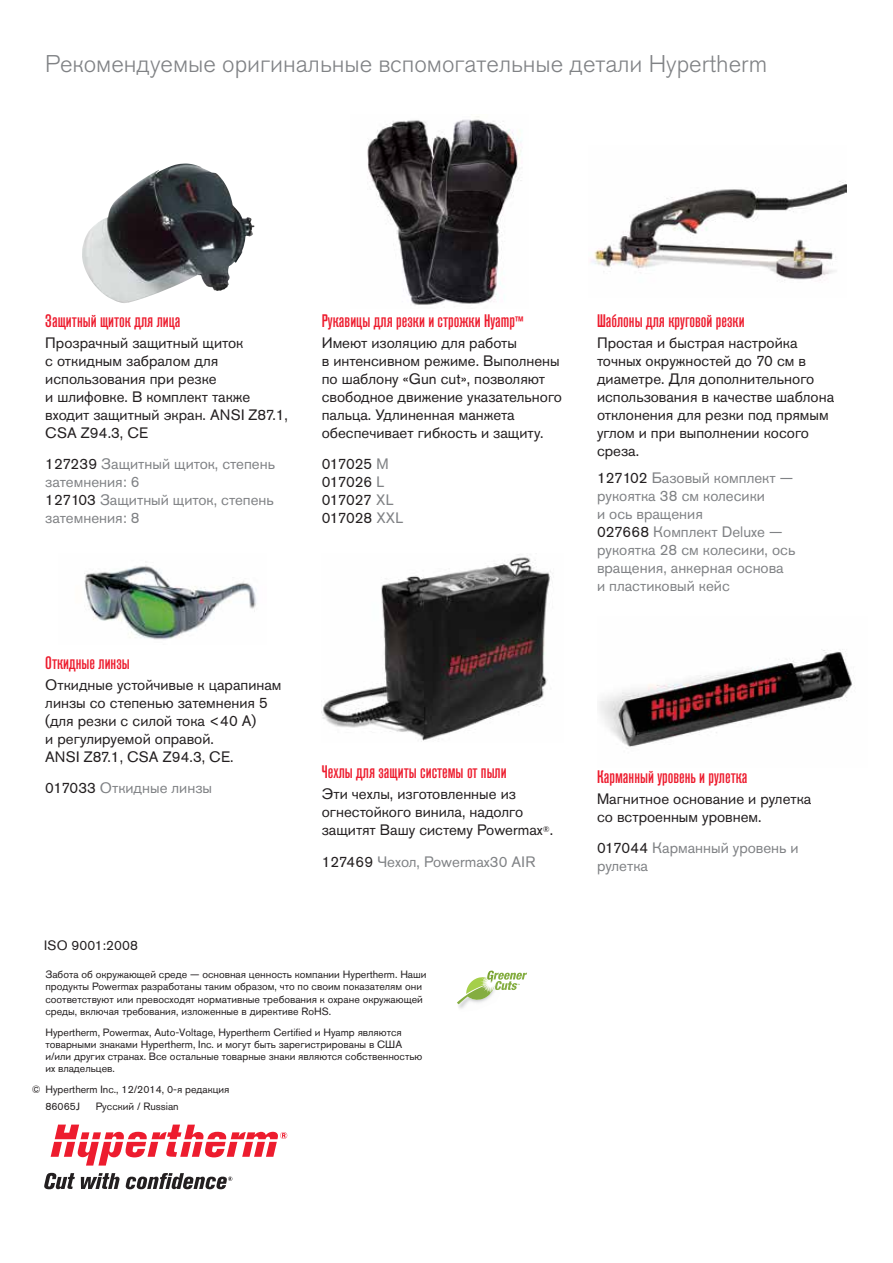
<style>
.page{position:relative;width:893px;height:1263px;background:#fff}
.page>*{position:absolute;margin:0;border:0;box-sizing:border-box;transform-origin:0 0}
.t1{font:300 24px "Akzidenz Grotesk Pro";color:#808285}
.t2{font:500 condensed 18px "Akzidenz Grotesk Pro";color:#ed1c2e}
.t3{font:15px/18px "Akzidenz Grotesk Pro";color:#231f20}
.t4{font:15px/18px "Akzidenz Grotesk Pro";color:#808285}
.t5{font:15px/18px "Akzidenz Grotesk Pro";letter-spacing:-.04em;color:#231f20}
.t6{font:13.5px "Akzidenz Grotesk Pro";letter-spacing:.01em;color:#231f20}
.t7{font:10.5px/12px "Akzidenz Grotesk Pro";color:#231f20}
.s1{color:#231f20}
.s2{font-size:15px}
.s3{color:#808285}
</style>
<div class="page">
<img style="left:458px;top:1004px;width:9px;height:5px">
<svg style="left:457px;top:970px;width:70px;height:34px"></svg>
<img style="left:322px;top:554px;width:229px;height:187px">
<img style="left:84px;top:561px;width:173px;height:79px">
<img style="left:599px;top:649px;width:254px;height:98px">
<img style="left:591px;top:181px;width:255px;height:100px">
<img style="left:367px;top:116px;width:155px;height:189px">
<img style="left:82px;top:164px;width:148px;height:139px">
<svg style="left:51px;top:1124px;width:236px;height:41px"></svg>
<svg style="left:44px;top:1173px;width:31px;height:16px"></svg>
<svg style="left:81px;top:1173px;width:39px;height:16px"></svg>
<svg style="left:126px;top:1173px;width:106px;height:16px"></svg>
<h1 class="t1" style="left:45px;top:48px;width:724px">Рекомендуемые оригинальные вспомогательные детали Hypertherm</h1>
<p class="t2" style="left:45px;top:309px;width:137px">Защитный щиток для лица</p>
<p class="t3" style="left:45px;top:333px;width:244px">Прозрачный защитный щиток<br>с откидным забралом для использования при резке<br>и шлифовке. В комплект также входит защитный экран. ANSI Z87.1,<br>CSA Z94.3, CE</p>
<p class="t4" style="left:45px;top:455px;width:231px"><span class="s1">127239</span> Защитный щиток, степень затемнения: 6<br><span class="s1">127103</span> Защитный щиток, степень затемнения: 8</p>
<p class="t2" style="left:322px;top:309px;width:203px">Рукавицы для резки и строжки Hyamp<span class="s2">™</span></p>
<p class="t3" style="left:322px;top:333px;width:242px">Имеют изоляцию для работы<br>в интенсивном режиме. Выполнены по шаблону «Gun cut», позволяют свободное движение указательного пальца. Удлиненная манжета обеспечивает гибкость и защиту.</p>
<p class="t5" style="left:322px;top:455px;width:83px">017025 <span class="s3">М<br></span>017026 <span class="s3">L<br></span>017027 <span class="s3">XL<br></span>017028 <span class="s3">XXL</span></p>
<p class="t2" style="left:45px;top:651px;width:86px">Откидные линзы</p>
<p class="t3" style="left:45px;top:675px;width:238px">Откидные устойчивые к царапинам линзы со степенью затемнения 5 (для резки с силой тока &lt;40 А)<br>и регулируемой оправой.<br>ANSI Z87.1, CSA Z94.3, CE.</p>
<p class="t4" style="left:45px;top:779px;width:168px"><span class="s1">017033</span> Откидные линзы</p>
<p class="t2" style="left:322px;top:760px;width:186px">Чехлы для защиты системы от пыли</p>
<p class="t3" style="left:322px;top:785px;width:233px">Эти чехлы, изготовленные из огнестойкого винила, надолго защитят Вашу систему Powermax<sup>®</sup>.</p>
<p class="t4" style="left:322px;top:852px;width:215px"><span class="s1">127469</span> Чехол, Powermax30 AIR</p>
<p class="t6" style="left:44px;top:937px;width:95px">ISO 9001:2008</p>
<p class="t7" style="left:45px;top:969px;width:383px">Забота об окружающей среде — основная ценность компании Hypertherm. Наши продукты Powermax разработаны таким образом, что по своим показателям они соответствуют или превосходят нормативные требования к охране окружающей среды, включая требования, изложенные в директиве RoHS.</p>
<p class="t7" style="left:45px;top:1026px;width:379px">Hypertherm, Powermax, Auto-Voltage, Hypertherm Certified и Hyamp являются товарными знаками Hypertherm, Inc. и могут быть зарегистрированы в США и/или других странах. Все остальные товарные знаки являются собственностью их владельцев.</p>
<p class="t7" style="left:45px;top:1081px;width:186px;line-height:16.5px;text-indent:-14px">© Hypertherm Inc., 12/2014, 0-я редакция<br>86065J</p>
<p class="t7" style="left:96px;top:1100px;width:85px">Русский / Russian</p>
<p class="t2" style="left:597px;top:309px;width:149px">Шаблоны для круговой резки</p>
<p class="t3" style="left:597px;top:333px;width:239px">Простая и быстрая настройка точных окружностей до 70 см в диаметре. Для дополнительного использования в качестве шаблона отклонения для резки под прямым углом и при выполнении косого среза.</p>
<p class="t4" style="left:597px;top:468px;width:200px"><span class="s1">127102</span> Базовый комплект — рукоятка 38 см колесики<br>и ось вращения<br><span class="s1">027668</span> Комплект Deluxe — рукоятка 28 см колесики, ось вращения, анкерная основа и пластиковый кейс</p>
<p class="t2" style="left:597px;top:765px;width:152px">Карманный уровень и рулетка</p>
<p class="t3" style="left:597px;top:789px;width:216px">Магнитное основание и рулетка со встроенным уровнем.</p>
<p class="t4" style="left:597px;top:839px;width:203px"><span class="s1">017044</span> Карманный уровень и рулетка</p>
</div>
